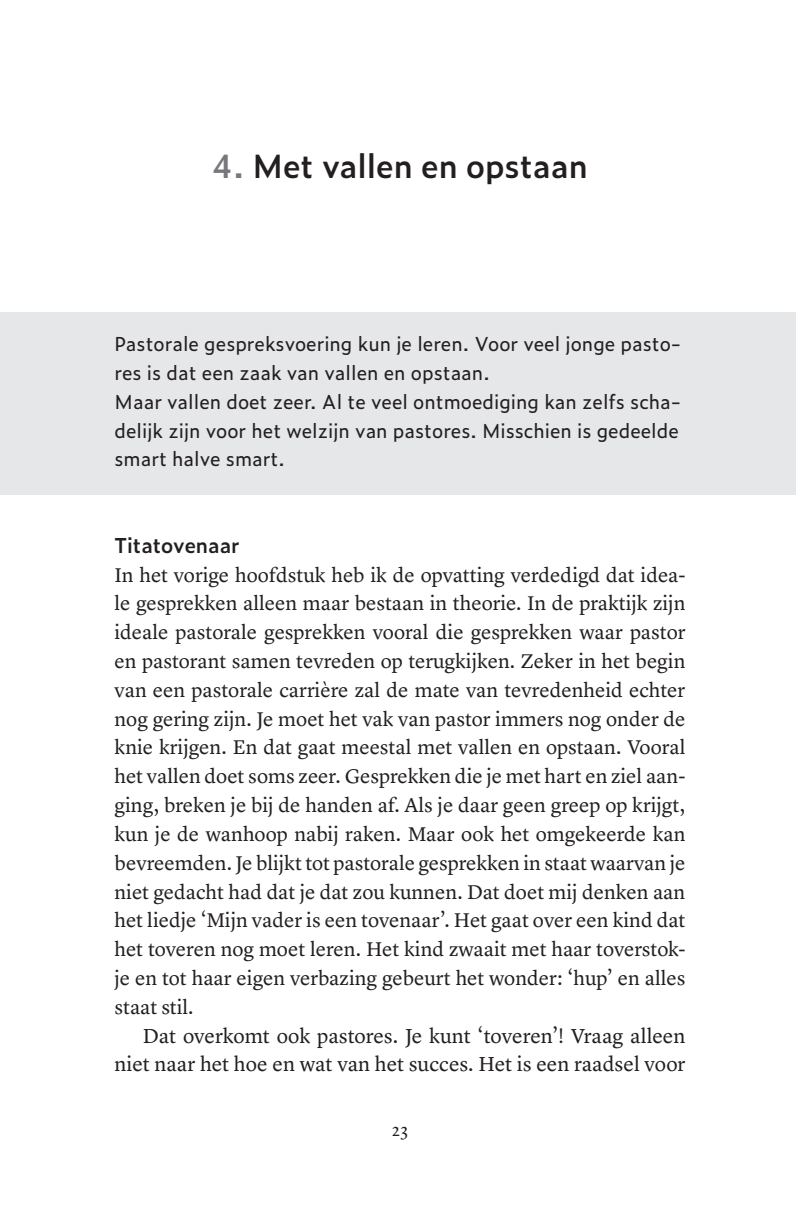
<style>
.page{position:relative;width:796px;height:1222px;background:#fff}
.page>*{position:absolute;margin:0;border:0;box-sizing:border-box;transform-origin:0 0}
.t1{font:600 32px "Zeitung Pro";color:#231f20}
.t2{font:21px/28.8px "Lyon Text";color:#231f20;text-align:right}
.t3{font:20.6px/28.8px "Lyon Text";color:#231f20;text-align:justify}
.t4{font:600 20.6px "Zeitung Pro";color:#231f20}
.t5{font:19.4px/28.8px "Zeitung Pro";color:#231f20}
.t6{font:18px "Lyon Text";color:#231f20}
.s1{color:#76787b}
</style>
<div class="page">
<div style="left:0;top:313px;width:795px;height:182px;background:#e6e7e9"></div>
<h1 class="t1" style="left:212px;top:142px;width:377px"><span class="s1">4.</span> Met vallen en opstaan</h1>
<p class="t5" style="left:114px;top:329px;width:568px">Pastorale gespreksvoering kun je leren. Voor veel jonge pasto&shy;res is dat een zaak van vallen en opstaan.<br>Maar vallen doet zeer. Al te veel ontmoediging kan zelfs scha&shy;delijk zijn voor het welzijn van pastores. Misschien is gedeelde smart halve smart.</p>
<p class="t4" style="left:114px;top:529px;width:126px">Titatovenaar</p>
<p class="t3" style="left:114px;top:559px;width:572px">In het vorige hoofdstuk heb ik de opvatting verdedigd dat idea&shy;le gesprekken alleen maar bestaan in theorie. In de praktijk zijn ideale pastorale gesprekken vooral die gesprekken waar pastor en pastorant samen tevreden op terugkijken. Zeker in het begin van een pastorale carrière zal de mate van tevredenheid echter nog gering zijn. Je moet het vak van pastor immers nog onder de knie krijgen. En dat gaat meestal met vallen en opstaan. Vooral het vallen doet soms zeer. Gesprekken die je met hart en ziel aan&shy;ging, breken je bij de handen af. Als je daar geen greep op krijgt, kun je de wanhoop nabij raken. Maar ook het omgekeerde kan bevreemden. Je blijkt tot pastorale gesprekken in staat waarvan je niet gedacht had dat je dat zou kunnen. Dat doet mij denken aan het liedje ‘Mijn vader is een tovenaar’. Het gaat over een kind dat het toveren nog moet leren. Het kind zwaait met haar toverstok&shy;je en tot haar eigen verbazing gebeurt het wonder: ‘hup’ en alles staat stil.</p>
<p class="t2" style="left:114px;top:1019px;width:572px">Dat overkomt ook pastores. Je kunt ‘toveren’! Vraag alleen niet naar het hoe en wat van het succes. Het is een raadsel voor</p>
<p class="t6" style="left:392px;top:1116px;width:17px">23</p>
</div>
